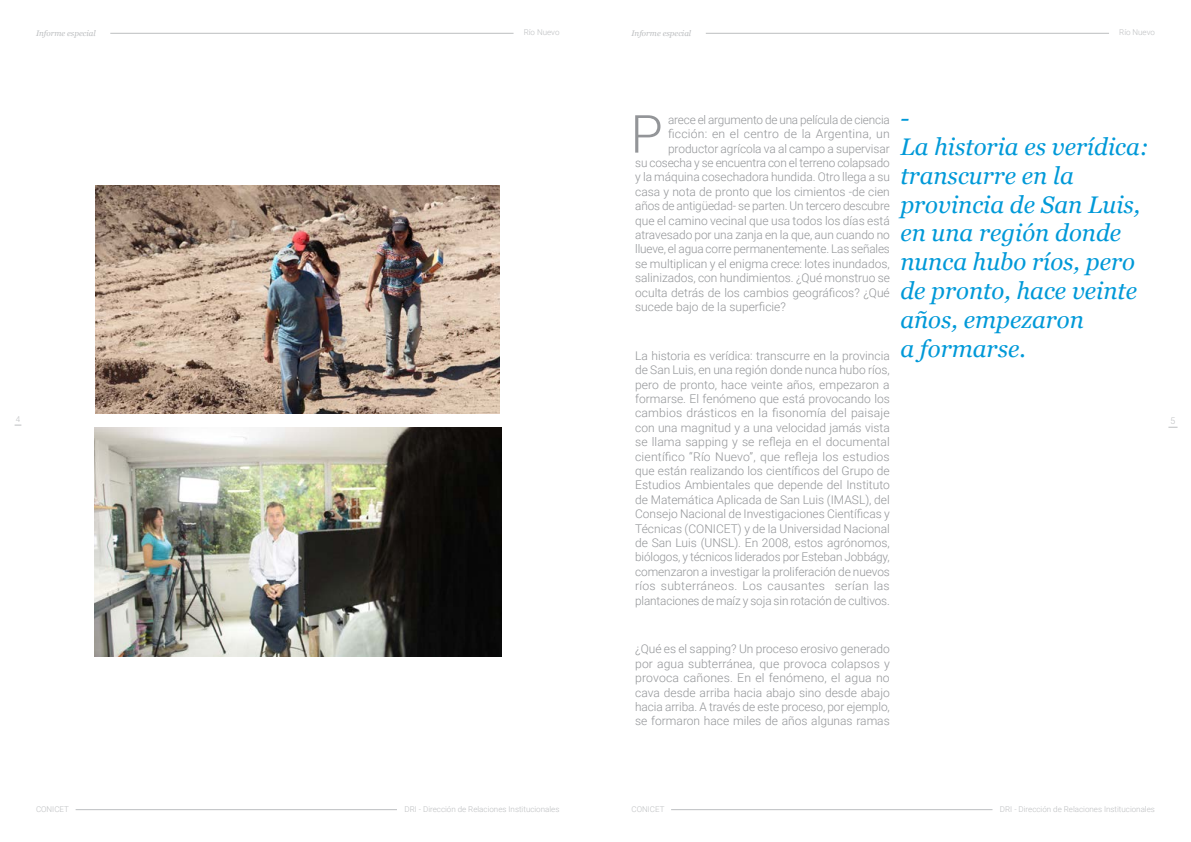
<style>
.page{position:relative;width:1191px;height:842px;background:#fff}
.page>*{position:absolute;margin:0;border:0;box-sizing:border-box;transform-origin:0 0}
.t1{font:300 52.5px "Roboto";color:#939598}
.t2{font:italic 24px/28.8px "Georgia";color:#0099d8}
.t3{font:300 12px/14.4px "Roboto";letter-spacing:-.005em;color:#939598;text-align:justify}
.t4{font:300 12px "Roboto";letter-spacing:.015em;color:#939598}
.t5{font:300 9px "Roboto Mono";color:#bcbec0}
.t6{font:300 8px "Roboto";color:#bcbec0}
.t7{font:italic 8px "Georgia";color:#bcbec0}
</style>
<div class="page">
<hr style="left:110px;top:33px;width:403px;height:1px;background:#bcbec0">
<hr style="left:706px;top:33px;width:403px;height:1px;background:#bcbec0">
<hr style="left:76px;top:809px;width:321px;height:1px;background:#bcbec0">
<hr style="left:671px;top:809px;width:321px;height:1px;background:#bcbec0">
<img style="left:94px;top:427px;width:407px;height:229px">
<img style="left:96px;top:186px;width:404px;height:227px">
<p class="t7" style="left:36px;top:28px;width:61px">Informe especial</p>
<p class="t6" style="left:524px;top:26px;width:37px">Río Nuevo</p>
<p class="t7" style="left:631px;top:28px;width:61px">Informe especial</p>
<p class="t6" style="left:1119px;top:26px;width:37px">Río Nuevo</p>
<h1 class="t1" style="left:630px;top:97px;width:34px">P</h1>
<p class="t3" style="left:668px;top:112px;width:223px">arece el argumento de una película de ciencia</p>
<h2 class="t2" style="left:900px;top:104px;width:250px">-<br>La historia es verídica: transcurre en la provincia de San Luis, en una región donde nunca hubo ríos, pero de pronto, hace veinte años, empezaron<br>a formarse.</h2>
<p class="t4" style="left:668px;top:126px;width:223px">ficción: en el centro de la Argentina, un</p>
<p class="t3" style="left:668px;top:141px;width:223px">productor agrícola va al campo a supervisar</p>
<p class="t3" style="left:635px;top:155px;width:256px">su cosecha y se encuentra con el terreno colapsado</p>
<p class="t3" style="left:635px;top:169px;width:256px">y la máquina cosechadora hundida. Otro llega a su</p>
<p class="t3" style="left:635px;top:184px;width:256px">casa y nota de pronto que los cimientos -de cien</p>
<p class="t3" style="left:635px;top:198px;width:256px">años de antigüedad- se parten. Un tercero descubre</p>
<p class="t3" style="left:635px;top:213px;width:256px">que el camino vecinal que usa todos los días está</p>
<p class="t3" style="left:635px;top:227px;width:256px">atravesado por una zanja en la que, aun cuando no</p>
<p class="t3" style="left:635px;top:241px;width:256px">llueve, el agua corre permanentemente. Las señales</p>
<p class="t3" style="left:635px;top:256px;width:256px">se multiplican y el enigma crece: lotes inundados,</p>
<p class="t3" style="left:635px;top:270px;width:256px">salinizados, con hundimientos. ¿Qué monstruo se</p>
<p class="t3" style="left:635px;top:285px;width:256px">oculta detrás de los cambios geográficos? ¿Qué</p>
<p class="t3" style="left:635px;top:299px;width:152px">sucede bajo de la superficie?</p>
<p class="t3" style="left:635px;top:348px;width:256px">La historia es verídica: transcurre en la provincia de San Luis, en una región donde nunca hubo ríos, pero de pronto, hace veinte años, empezaron a formarse. El fenómeno que está provocando los cambios drásticos en la fisonomía del paisaje con una magnitud y a una velocidad jamás vista se llama sapping y se refleja en el documental científico “Río Nuevo”, que refleja los estudios que están realizando los científicos del Grupo de Estudios Ambientales que depende del Instituto de Matemática Aplicada de San Luis (IMASL), del Consejo Nacional de Investigaciones Científicas y Técnicas (CONICET) y de la Universidad Nacional de San Luis (UNSL). En 2008, estos agrónomos, biólogos, y técnicos liderados por Esteban Jobbágy, comenzaron a investigar la proliferación de nuevos ríos subterráneos. Los causantes serían las plantaciones de maíz y soja sin rotación de cultivos.</p>
<p class="t3" style="left:635px;top:641px;width:256px">¿Qué es el sapping? Un proceso erosivo generado por agua subterránea, que provoca colapsos y provoca cañones. En el fenómeno, el agua no cava desde arriba hacia abajo sino desde abajo hacia arriba. A través de este proceso, por ejemplo, se formaron hace miles de años algunas ramas</p>
<p class="t6" style="left:16px;top:413px;width:6px">4</p>
<p class="t5" style="left:1170px;top:414px;width:7px">5</p>
<p class="t6" style="left:36px;top:803px;width:35px">CONICET</p>
<p class="t6" style="left:404px;top:803px;width:156px">DRI - Dirección de Relaciones Institucionales</p>
<p class="t6" style="left:631px;top:803px;width:35px">CONICET</p>
<p class="t6" style="left:1000px;top:803px;width:156px">DRI - Dirección de Relaciones Institucionales</p>
</div>
